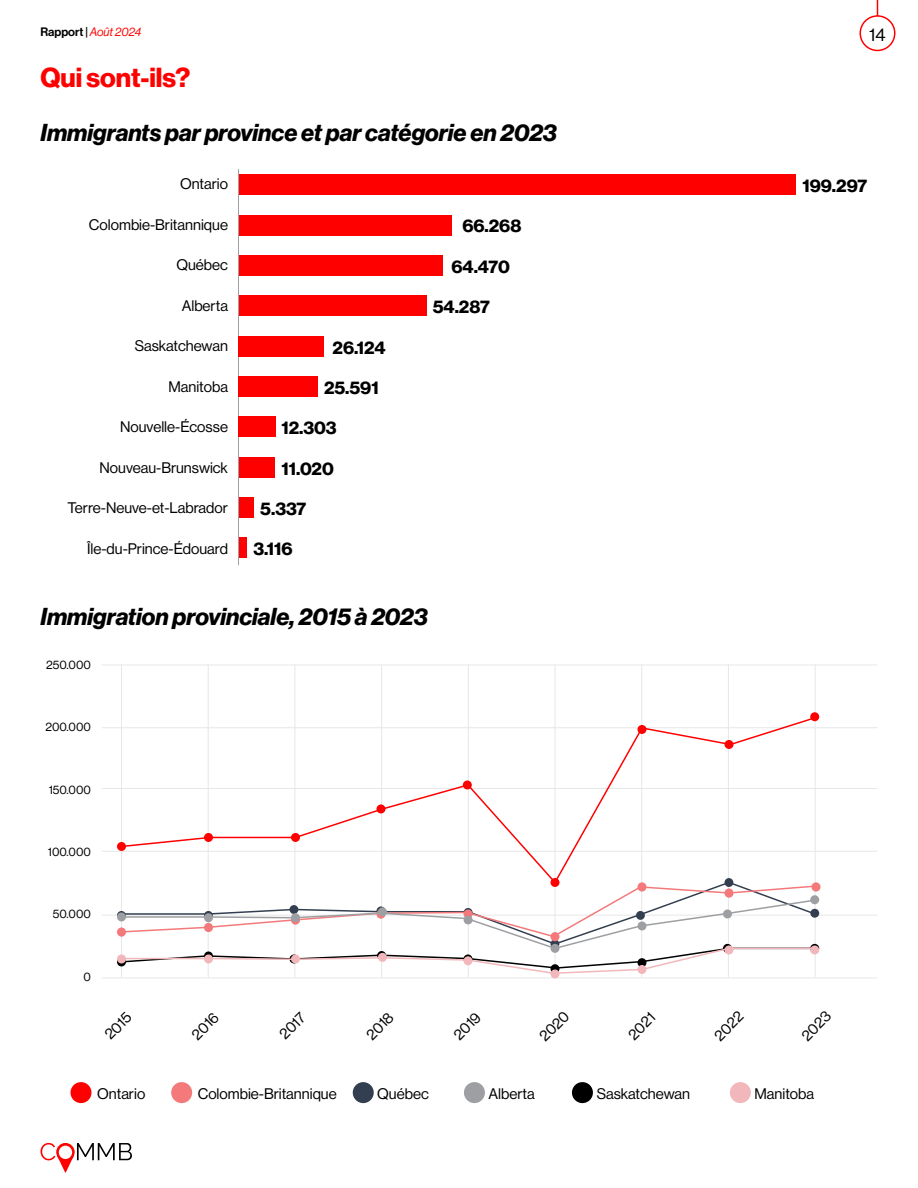
<style>
.page{position:relative;width:918px;height:1188px;background:#fff}
.page>*{position:absolute;margin:0;border:0;box-sizing:border-box;transform-origin:0 0}
.t1{font:700 27px "Neue Haas Display";color:#f00}
.t2{font:italic 700 24px "Neue Haas Display";color:#000}
.t3{font:700 18px "Neue Haas Display";color:#000}
.t4{font:18px "Neue Haas Display";color:#000}
.t5{font:15px "Neue Haas Display";color:#000}
.t6{font:12px "Neue Haas Display";color:#000}
.t7{font:12px "Neue Haas Display Mediu";color:#000}
.s1{font-family:"Neue Haas Display";font-style:italic;color:#f00}
</style>
<div class="page">
<svg style="left:40px;top:1143px;width:92px;height:30px"></svg>
<svg style="left:877px;top:0;width:1px;height:15px"></svg>
<div style="left:860px;top:15px;width:36px;height:36px;border:2px solid #f00;border-radius:50%"></div>
<hr style="left:238px;top:169px;width:1px;height:396px;background:#9d9fa2">
<div style="left:239px;top:174px;width:556px;height:21px;background:#f00"></div>
<div style="left:239px;top:336px;width:85px;height:21px;background:#f00"></div>
<div style="left:239px;top:255px;width:203px;height:21px;background:#f00"></div>
<div style="left:239px;top:416px;width:37px;height:21px;background:#f00"></div>
<div style="left:239px;top:497px;width:15px;height:21px;background:#f00"></div>
<div style="left:239px;top:215px;width:213px;height:21px;background:#f00"></div>
<div style="left:239px;top:376px;width:79px;height:21px;background:#f00"></div>
<div style="left:239px;top:295px;width:187px;height:21px;background:#f00"></div>
<div style="left:239px;top:457px;width:36px;height:21px;background:#f00"></div>
<div style="left:239px;top:537px;width:7px;height:21px;background:#f00"></div>
<div style="left:70px;top:1082px;width:22px;height:21px;background:#f00;border-radius:50%"></div>
<div style="left:171px;top:1082px;width:21px;height:21px;background:#f3797b;border-radius:50%"></div>
<div style="left:353px;top:1082px;width:21px;height:21px;background:#333f50;border-radius:50%"></div>
<div style="left:464px;top:1082px;width:21px;height:21px;background:#9d9fa2;border-radius:50%"></div>
<div style="left:572px;top:1082px;width:21px;height:21px;background:#000;border-radius:50%"></div>
<div style="left:730px;top:1082px;width:21px;height:21px;background:#f2b7bb;border-radius:50%"></div>
<hr style="left:102px;top:665px;width:776px;height:1px;background:#e6e7e8">
<hr style="left:102px;top:788px;width:776px;height:1px;background:#e6e7e8">
<hr style="left:102px;top:915px;width:776px;height:1px;background:#e6e7e8">
<hr style="left:102px;top:727px;width:776px;height:1px;background:#e6e7e8">
<hr style="left:102px;top:851px;width:776px;height:1px;background:#e6e7e8">
<hr style="left:102px;top:978px;width:776px;height:1px;background:#e6e7e8">
<hr style="left:121px;top:665px;width:1px;height:313px;background:#e6e7e8">
<hr style="left:295px;top:665px;width:1px;height:313px;background:#e6e7e8">
<hr style="left:555px;top:665px;width:1px;height:313px;background:#e6e7e8">
<hr style="left:728px;top:665px;width:1px;height:313px;background:#e6e7e8">
<hr style="left:208px;top:665px;width:1px;height:313px;background:#e6e7e8">
<hr style="left:468px;top:665px;width:1px;height:313px;background:#e6e7e8">
<hr style="left:381px;top:665px;width:1px;height:313px;background:#e6e7e8">
<hr style="left:641px;top:665px;width:1px;height:313px;background:#e6e7e8">
<hr style="left:815px;top:665px;width:1px;height:313px;background:#e6e7e8">
<svg style="left:124px;top:716px;width:694px;height:165px"></svg>
<div style="left:117px;top:842px;width:9px;height:9px;background:#f00;border-radius:50%"></div>
<div style="left:204px;top:833px;width:9px;height:9px;background:#f00;border-radius:50%"></div>
<div style="left:291px;top:833px;width:9px;height:9px;background:#f00;border-radius:50%"></div>
<div style="left:376px;top:804px;width:10px;height:9px;background:#f00;border-radius:50%"></div>
<div style="left:463px;top:780px;width:9px;height:9px;background:#f00;border-radius:50%"></div>
<svg style="left:550px;top:878px;width:10px;height:9px"></svg>
<div style="left:638px;top:725px;width:8px;height:9px;background:#f00;border-radius:50%"></div>
<div style="left:724px;top:740px;width:10px;height:9px;background:#f00;border-radius:50%"></div>
<div style="left:810px;top:712px;width:9px;height:9px;background:#f00;border-radius:50%"></div>
<div style="left:725px;top:878px;width:8px;height:9px;background:#333f50;border-radius:50%"></div>
<svg style="left:638px;top:882px;width:8px;height:10px"></svg>
<svg style="left:812px;top:882px;width:8px;height:10px"></svg>
<div style="left:810px;top:944px;width:9px;height:9px;background:#3d3d3d;border-radius:50%"></div>
<svg style="left:118px;top:885px;width:700px;height:90px"></svg>
<div style="left:117px;top:954px;width:9px;height:9px;background:#f2b7bb;border-radius:50%"></div>
<div style="left:204px;top:954px;width:9px;height:9px;background:#f2b7bb;border-radius:50%"></div>
<div style="left:291px;top:954px;width:9px;height:9px;background:#f2b7bb;border-radius:50%"></div>
<div style="left:378px;top:953px;width:9px;height:9px;background:#f2b7bb;border-radius:50%"></div>
<div style="left:464px;top:956px;width:8px;height:9px;background:#f2b7bb;border-radius:50%"></div>
<div style="left:550px;top:969px;width:10px;height:9px;background:#f2b7bb;border-radius:50%"></div>
<div style="left:638px;top:965px;width:8px;height:9px;background:#f2b7bb;border-radius:50%"></div>
<div style="left:724px;top:945px;width:10px;height:9px;background:#f2b7bb;border-radius:50%"></div>
<div style="left:810px;top:945px;width:9px;height:9px;background:#f2b7bb;border-radius:50%"></div>
<p class="t7" style="left:40px;top:24px;width:103px">Rapport | <span class="s1">Août 2024</span></p>
<p class="t4" style="left:869px;top:24px;width:18px">14</p>
<h2 class="t1" style="left:40px;top:62px;width:152px">Qui sont-ils?</h2>
<p class="t2" style="left:40px;top:119px;width:518px">Immigrants par province et par catégorie en 2023</p>
<p class="t5" style="left:180px;top:176px;width:50px">Ontario</p>
<p class="t5" style="left:89px;top:216px;width:141px">Colombie-Britannique</p>
<p class="t5" style="left:176px;top:257px;width:53px">Québec</p>
<p class="t5" style="left:182px;top:297px;width:48px">Alberta</p>
<p class="t5" style="left:135px;top:338px;width:95px">Saskatchewan</p>
<p class="t5" style="left:168px;top:378px;width:61px">Manitoba</p>
<p class="t5" style="left:120px;top:419px;width:109px">Nouvelle-Écosse</p>
<p class="t5" style="left:100px;top:459px;width:130px">Nouveau-Brunswick</p>
<p class="t5" style="left:67px;top:500px;width:162px">Terre-Neuve-et-Labrador</p>
<p class="t5" style="left:87px;top:540px;width:142px">Île-du-Prince-Édouard</p>
<p class="t3" style="left:802px;top:175px;width:66px">199.297</p>
<p class="t3" style="left:462px;top:216px;width:60px">66.268</p>
<p class="t3" style="left:452px;top:256px;width:60px">64.470</p>
<p class="t3" style="left:433px;top:296px;width:59px">54.287</p>
<p class="t3" style="left:333px;top:337px;width:54px">26.124</p>
<p class="t3" style="left:324px;top:377px;width:56px">25.591</p>
<p class="t3" style="left:281px;top:417px;width:57px">12.303</p>
<p class="t3" style="left:281px;top:458px;width:54px">11.020</p>
<p class="t3" style="left:260px;top:498px;width:48px">5.337</p>
<p class="t3" style="left:254px;top:538px;width:41px">3.116</p>
<p class="t2" style="left:40px;top:602px;width:389px">Immigration provinciale, 2015 à 2023</p>
<p class="t6" style="left:46px;top:658px;width:46px">250.000</p>
<p class="t6" style="left:45px;top:720px;width:47px">200.000</p>
<p class="t6" style="left:49px;top:783px;width:44px">150.000</p>
<p class="t6" style="left:48px;top:845px;width:44px">100.000</p>
<p class="t6" style="left:53px;top:907px;width:40px">50.000</p>
<p class="t6" style="left:83px;top:970px;width:9px">0</p>
<p class="t5" style="left:101px;top:1031px;width:32px;rotate:-45deg">2015</p>
<p class="t5" style="left:188px;top:1031px;width:33px;rotate:-45deg">2016</p>
<p class="t5" style="left:276px;top:1031px;width:32px;rotate:-45deg">2017</p>
<p class="t5" style="left:363px;top:1031px;width:33px;rotate:-45deg">2018</p>
<p class="t5" style="left:450px;top:1031px;width:33px;rotate:-45deg">2019</p>
<p class="t5" style="left:536px;top:1032px;width:37px;rotate:-45deg">2020</p>
<p class="t5" style="left:625px;top:1031px;width:33px;rotate:-45deg">2021</p>
<p class="t5" style="left:711px;top:1032px;width:36px;rotate:-45deg">2022</p>
<p class="t5" style="left:798px;top:1032px;width:36px;rotate:-45deg">2023</p>
<p class="t5" style="left:97px;top:1085px;width:50px">Ontario</p>
<p class="t5" style="left:198px;top:1085px;width:141px">Colombie-Britannique</p>
<p class="t5" style="left:377px;top:1085px;width:53px">Québec</p>
<p class="t5" style="left:488px;top:1085px;width:48px">Alberta</p>
<p class="t5" style="left:597px;top:1085px;width:95px">Saskatchewan</p>
<p class="t5" style="left:754px;top:1085px;width:61px">Manitoba</p>
</div>
